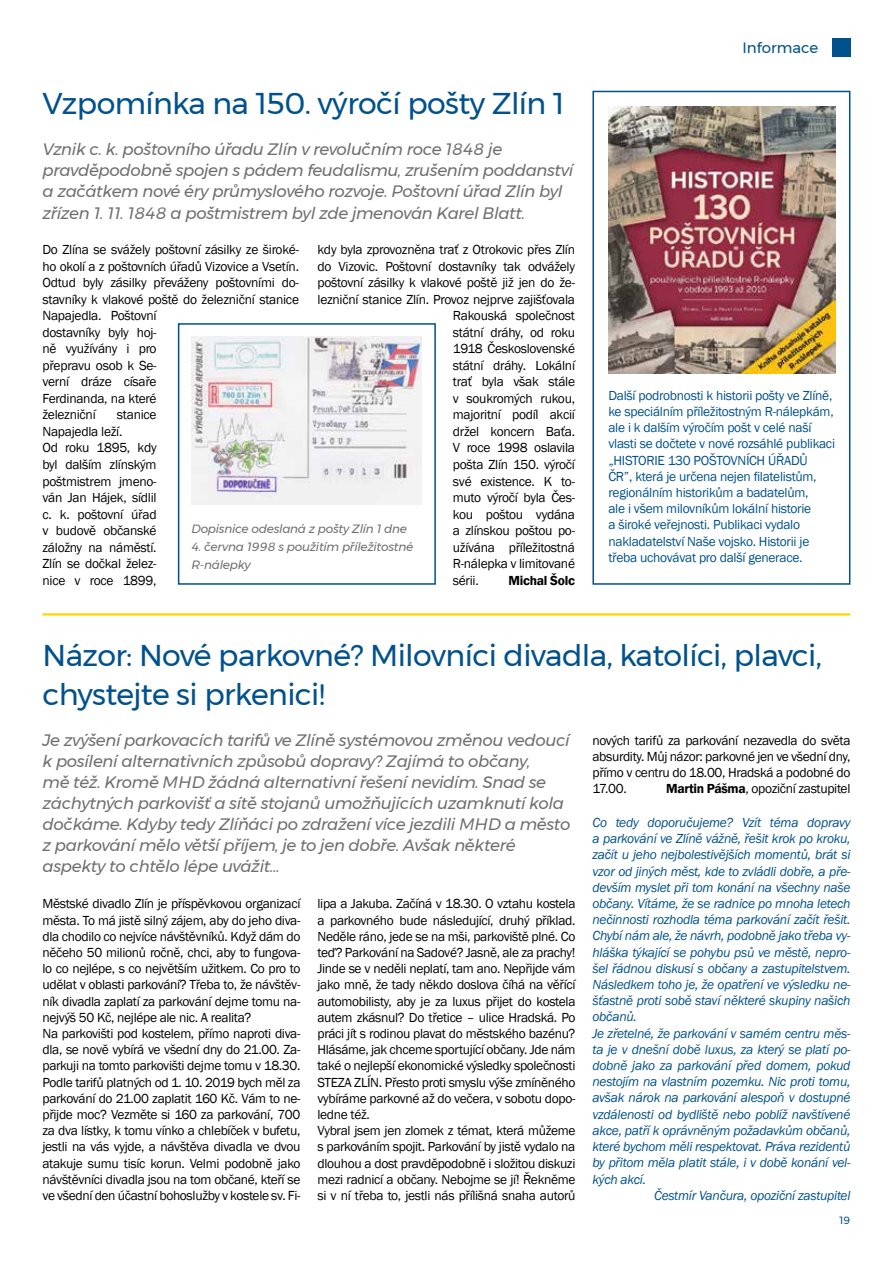
<style>
.page{position:relative;width:893px;height:1263px;background:#fff}
.page>*{position:absolute;margin:0;border:0;box-sizing:border-box;transform-origin:0 0}
.t1{font:30px/39px "Montserrat";letter-spacing:-.02em;color:#00518c}
.t2{font:italic 16.5px/21px "Montserrat";letter-spacing:-.02em;color:#706f6f}
.t3{font:15px "Montserrat";color:#00518c}
.t4{font:13.5px/16.2px "Franklin Gothic";letter-spacing:-.025em;color:#000}
.t5{font:italic 13.5px "Franklin Gothic";letter-spacing:-.02em;color:#00518c}
.t6{font:13.5px/16.2px "Franklin Gothic";letter-spacing:-.02em;color:#00518c}
.t7{font:13.5px "MMZ text Book Regular";letter-spacing:-.02em;color:#000}
.t8{font:italic 12px/18px "Montserrat";letter-spacing:-.02em;color:#706f6f}
.t9{font:10.5px "Montserrat";color:#00518c}
.s1{font-family:"MMZ text Book Regular"}
.s2{font-family:"MMZ text Book Italic";font-style:normal}
</style>
<div class="page">
<svg style="left:832px;top:38px;width:18px;height:19px"></svg>
<div style="left:592px;top:91px;width:258px;height:494px;border:2px solid #00518c"></div>
<div style="left:178px;top:323px;width:258px;height:262px;border:2px solid #00518c"></div>
<img style="left:608px;top:107px;width:227px;height:266px">
<img style="left:191px;top:337px;width:230px;height:168px">
<hr style="left:43px;top:613px;width:807px;height:2px;background:#ffd500">
<h1 class="t1" style="left:43px;top:84px;width:523px">Vzpomínka na 150. výročí pošty Zlín 1</h1>
<p class="t2" style="left:43px;top:139px;width:532px">Vznik c. k. poštovního úřadu Zlín v revolučním roce 1848 je pravděpodobně spojen s pádem feudalismu, zrušením poddanství a začátkem nové éry průmyslového rozvoje. Poštovní úřad Zlín byl zřízen 1. 11. 1848 a poštmistrem byl zde jmenován Karel Blatt.</p>
<p class="t4" style="left:317px;top:242px;width:259px">kdy byla zprovozněna trať z Otrokovic přes Zlín</p>
<p class="t4" style="left:317px;top:258px;width:259px">do Vizovic. Poštovní dostavníky tak odvážely</p>
<p class="t4" style="left:317px;top:275px;width:259px">poštovní zásilky k vlakové poště již jen do že-</p>
<p class="t4" style="left:317px;top:291px;width:259px">lezniční stanice Zlín. Provoz nejprve zajišťovala</p>
<p class="t4" style="left:453px;top:308px;width:124px">Rakouská společnost</p>
<p class="t4" style="left:453px;top:324px;width:124px">státní dráhy, od roku</p>
<p class="t4" style="left:453px;top:341px;width:124px">1918 Československé</p>
<p class="t4" style="left:453px;top:357px;width:124px">státní dráhy. Lokální</p>
<p class="t4" style="left:453px;top:374px;width:124px">trať byla však stále</p>
<p class="t4" style="left:453px;top:391px;width:124px">v soukromých rukou,</p>
<p class="t4" style="left:453px;top:407px;width:124px">majoritní podíl akcií</p>
<p class="t4" style="left:453px;top:424px;width:124px">držel koncern Baťa.</p>
<p class="t4" style="left:453px;top:440px;width:124px">V roce 1998 oslavila</p>
<p class="t4" style="left:453px;top:457px;width:124px">pošta Zlín 150. výročí</p>
<p class="t4" style="left:453px;top:473px;width:124px">své existence. K to-</p>
<p class="t4" style="left:453px;top:490px;width:124px">muto výročí byla Čes-</p>
<p class="t4" style="left:453px;top:506px;width:124px">kou poštou vydána</p>
<p class="t4" style="left:453px;top:523px;width:124px">a zlínskou poštou po-</p>
<p class="t4" style="left:453px;top:539px;width:124px">užívána příležitostná</p>
<p class="t4" style="left:453px;top:556px;width:124px">R-nálepka v limitované</p>
<p class="t4" style="left:453px;top:572px;width:27px">sérii.</p>
<p class="t7" style="left:508px;top:572px;width:68px">Michal Šolc</p>
<p class="t4" style="left:43px;top:241px;width:258px">Do Zlína se svážely poštovní zásilky ze široké&shy;ho okolí a z poštovních úřadů Vizovice a Vsetín.<br>Odtud byly zásilky převáženy poštovními do&shy;stavníky k vlakové poště do železniční stanice<br>Napajedla. Poštovní<br>dostavníky byly hoj-<br>ně využívány i pro<br>přepravu osob k Se-<br>verní dráze císaře<br>Ferdinanda, na které<br>železniční</p>
<p class="t4" style="left:43px;top:407px;width:116px;text-indent:74px">stanice<br>Napajedla leží.<br>Od roku 1895, kdy byl dalším zlínským poštmistrem jmeno&shy;ván Jan Hájek, sídlil c. k. poštovní úřad v budově občanské záložny na náměstí.<br>Zlín se dočkal želez&shy;nice v roce 1899,</p>
<p class="t8" style="left:191px;top:519px;width:217px">Dopisnice odeslaná z pošty Zlín 1 dne</p>
<p class="t8" style="left:191px;top:537px;width:223px">4. června 1998 s použitím příležitostné<br>R-nálepky</p>
<p class="t3" style="left:742px;top:37px;width:77px">Informace</p>
<p class="t6" style="left:608px;top:387px;width:228px">Další podrobnosti k historii pošty ve Zlíně, ke speciálním příležitostným R-nálepkám, ale i k dalším výročím pošt v celé naší vlasti se dočtete v nové rozsáhlé publikaci „HISTORIE 130 POŠTOVNÍCH ÚŘADŮ ČR”, která je určena nejen filatelistům, regionálním historikům a badatelům,<br>ale i všem milovníkům lokální historie<br>a široké veřejnosti. Publikaci vydalo nakladatelství Naše vojsko. Historii je třeba uchovávat pro další generace.</p>
<h1 class="t1" style="left:43px;top:635px;width:781px">Názor: Nové parkovné? Milovníci divadla, katolíci, plavci, chystejte si prkenici!</h1>
<p class="t2" style="left:43px;top:729px;width:529px">Je zvýšení parkovacích tarifů ve Zlíně systémovou změnou vedoucí k posílení alternativních způsobů dopravy? Zajímá to občany,<br>mě též. Kromě MHD žádná alternativní řešení nevidím. Snad se záchytných parkovišť a sítě stojanů umožňujících uzamknutí kola dočkáme. Kdyby tedy Zlíňáci po zdražení více jezdili MHD a město z parkování mělo větší příjem, je to jen dobře. Avšak některé aspekty to chtělo lépe uvážit…</p>
<p class="t4" style="left:43px;top:896px;width:259px">Městské divadlo Zlín je příspěvkovou organizací města. To má jistě silný zájem, aby do jeho diva&shy;dla chodilo co nejvíce návštěvníků. Když dám do něčeho 50 milionů ročně, chci, aby to fungova&shy;lo co nejlépe, s co největším užitkem. Co pro to udělat v oblasti parkování? Třeba to, že návštěv&shy;ník divadla zaplatí za parkování dejme tomu na&shy;nejvýš 50 Kč, nejlépe ale nic. A realita?<br>Na parkovišti pod kostelem, přímo naproti diva&shy;dla, se nově vybírá ve všední dny do 21.00. Za&shy;parkuji na tomto parkovišti dejme tomu v 18.30.<br>Podle tarifů platných od 1. 10. 2019 bych měl za parkování do 21.00 zaplatit 160 Kč. Vám to ne&shy;přijde moc? Vezměte si 160 za parkování, 700 za dva lístky, k tomu vínko a chlebíček v bufetu, jestli na vás vyjde, a návštěva divadla ve dvou atakuje sumu tisíc korun. Velmi podobně jako návštěvníci divadla jsou na tom občané, kteří se ve všední den účastní bohoslužby v kostele sv. Fi-</p>
<p class="t4" style="left:317px;top:896px;width:259px">lipa a Jakuba. Začíná v 18.30. O vztahu kostela a parkovného bude následující, druhý příklad.<br>Neděle ráno, jede se na mši, parkoviště plné. Co teď? Parkování na Sadové? Jasně, ale za prachy!<br>Jinde se v neděli neplatí, tam ano. Nepřijde vám jako mně, že tady někdo doslova číhá na věřící automobilisty, aby je za luxus přijet do kostela autem zkásnul? Do třetice – ulice Hradská. Po práci jít s rodinou plavat do městského bazénu?<br>Hlásáme, jak chceme sportující občany. Jde nám také o nejlepší ekonomické výsledky společnosti STEZA ZLÍN. Přesto proti smyslu výše zmíněného vybíráme parkovné až do večera, v sobotu dopo&shy;ledne též.<br>Vybral jsem jen zlomek z témat, která můžeme s parkováním spojit. Parkování by jistě vydalo na dlouhou a dost pravděpodobně i složitou diskuzi mezi radnicí a občany. Nebojme se jí! Řekněme si v ní třeba to, jestli nás přílišná snaha autorů</p>
<p class="t4" style="left:592px;top:732px;width:259px;text-align:justify">nových tarifů za parkování nezavedla do světa absurdity. Můj názor: parkovné jen ve všední dny, přímo v centru do 18.00, Hradská a podobné do 17.00.</p>
<p class="t4" style="left:666px;top:781px;width:186px"><span class="s1">Martin Pášma</span>, opoziční zastupitel</p>
<p class="t5" style="left:592px;top:814px;width:259px">Co tedy doporučujeme? Vzít téma dopravy</p>
<p class="t5" style="left:592px;top:830px;width:259px">a parkování ve Zlíně vážně, řešit krok po kroku,</p>
<p class="t5" style="left:592px;top:846px;width:259px">začít u jeho nejbolestivějších momentů, brát si</p>
<p class="t5" style="left:592px;top:863px;width:259px">vzor od jiných měst, kde to zvládli dobře, a pře-</p>
<p class="t5" style="left:592px;top:879px;width:259px">devším myslet při tom konání na všechny naše</p>
<p class="t5" style="left:592px;top:895px;width:259px">občany. Vítáme, že se radnice po mnoha letech</p>
<p class="t5" style="left:592px;top:911px;width:259px">nečinnosti rozhodla téma parkování začít řešit.</p>
<p class="t5" style="left:592px;top:927px;width:259px">Chybí nám ale, že návrh, podobně jako třeba vy-</p>
<p class="t5" style="left:592px;top:944px;width:259px">hláška týkající se pohybu psů ve městě, nepro-</p>
<p class="t5" style="left:592px;top:960px;width:259px">šel řádnou diskusí s občany a zastupitelstvem.</p>
<p class="t5" style="left:592px;top:976px;width:259px">Následkem toho je, že opatření ve výsledku ne-</p>
<p class="t5" style="left:592px;top:992px;width:259px">šťastně proti sobě staví některé skupiny našich</p>
<p class="t5" style="left:592px;top:1008px;width:46px">občanů.</p>
<p class="t5" style="left:592px;top:1025px;width:259px">Je zřetelné, že parkování v samém centru měs-</p>
<p class="t5" style="left:592px;top:1041px;width:259px">ta je v dnešní době luxus, za který se platí po-</p>
<p class="t5" style="left:592px;top:1057px;width:259px">dobně jako za parkování před domem, pokud</p>
<p class="t5" style="left:592px;top:1073px;width:259px">nestojím na vlastním pozemku. Nic proti tomu,</p>
<p class="t5" style="left:592px;top:1089px;width:259px">avšak nárok na parkování alespoň v dostupné</p>
<p class="t5" style="left:592px;top:1106px;width:259px">vzdálenosti od bydliště nebo poblíž navštívené</p>
<p class="t5" style="left:592px;top:1122px;width:259px">akce, patří k oprávněným požadavkům občanů,</p>
<p class="t5" style="left:592px;top:1138px;width:259px">které bychom měli respektovat. Práva rezidentů</p>
<p class="t5" style="left:592px;top:1154px;width:259px">by přitom měla platit stále, i v době konání vel-</p>
<p class="t5" style="left:592px;top:1170px;width:55px">kých akcí.</p>
<p class="t5" style="left:654px;top:1187px;width:198px"><span class="s2">Čestmír Vančura</span>, opoziční zastupitel</p>
<p class="t9" style="left:839px;top:1212px;width:12px">19</p>
</div>
